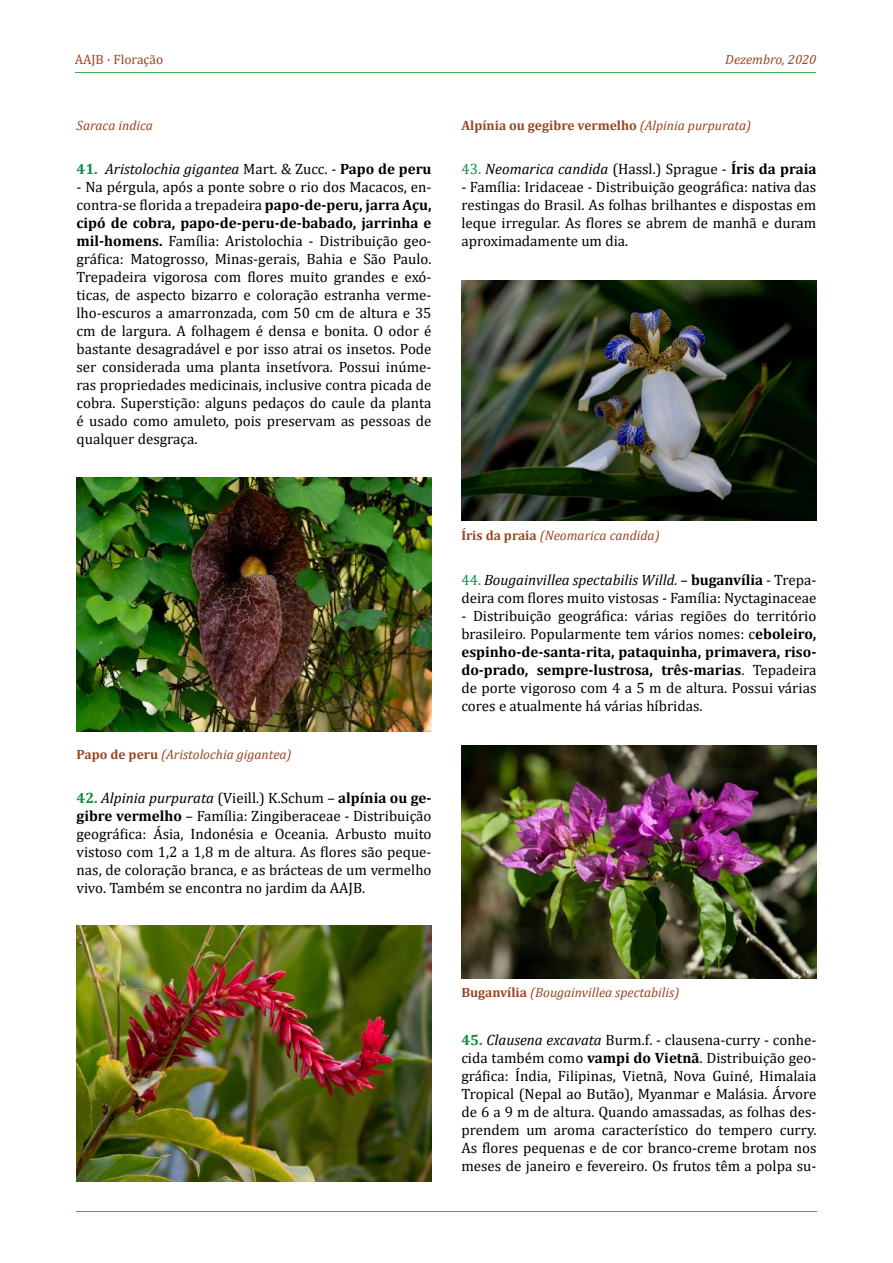
<style>
.page{position:relative;width:893px;height:1263px;background:#fff}
.page>*{position:absolute;margin:0;border:0;box-sizing:border-box;transform-origin:0 0}
.t1{font:15px/18px "Cambria";color:#000;text-align:justify}
.t2{font:italic 15px "Cambria";color:#000}
.t3{font:italic 13.5px "Cambria";color:#9a4521}
.t4{font:700 13.5px "Cambria";color:#9a4521}
.t5{font:13.5px "Cambria";color:#9a4521}
.s1{font-weight:700;font-style:normal;color:#118b44}
.s2{font-style:normal}
.s3{font-weight:700;font-style:normal}
.s4{font-weight:700}
.s5{font-weight:400;font-style:italic}
.s6{font-style:normal;color:#118b44}
.s7{font-weight:700;color:#118b44}
.s8{font-style:italic}
.s9{color:#118b44}
</style>
<div class="page">
<hr style="left:76px;top:1211px;width:741px;height:1px;background:#40ae49">
<hr style="left:75px;top:72px;width:741px;height:1px;background:#40ae49">
<img style="left:77px;top:478px;width:355px;height:254px">
<img style="left:77px;top:926px;width:355px;height:256px">
<img style="left:461px;top:281px;width:355px;height:239px">
<img style="left:461px;top:746px;width:355px;height:232px">
<p class="t5" style="left:75px;top:51px;width:90px">AAJB · Floração</p>
<p class="t3" style="left:725px;top:50px;width:93px">Dezembro, 2020</p>
<p class="t3" style="left:77px;top:115px;width:78px">Saraca indica</p>
<p class="t2" style="left:77px;top:158px;width:357px"><span class="s1">41.</span> Aristolochia gigantea <span class="s2">Mart. &amp; Zucc. -</span> <span class="s3">Papo de peru</span></p>
<p class="t1" style="left:77px;top:178px;width:357px">- Na pérgula, após a ponte sobre o rio dos Macacos, en&shy;contra-se florida a trepadeira <span class="s4">papo-de-peru, jarra Açu, cipó de cobra, papo-de-peru-de-babado, jarrinha e mil-homens.</span> Família: Aristolochia - Distribuição geo&shy;gráfica: Matogrosso, Minas-gerais, Bahia e São Paulo.<br>Trepadeira vigorosa com flores muito grandes e exó&shy;ticas, de aspecto bizarro e coloração estranha verme&shy;lho-escuros a amarronzada, com 50 cm de altura e 35 cm de largura. A folhagem é densa e bonita. O odor é bastante desagradável e por isso atrai os insetos. Pode ser considerada uma planta insetívora. Possui inúme&shy;ras propriedades medicinais, inclusive contra picada de cobra. Superstição: alguns pedaços do caule da planta é usado como amuleto, pois preservam as pessoas de qualquer desgraça.</p>
<p class="t4" style="left:461px;top:115px;width:291px">Alpínia ou gegibre vermelho <span class="s5">(Alpinia purpurata)</span></p>
<p class="t2" style="left:461px;top:158px;width:357px"><span class="s6">43.</span> Neomarica candida <span class="s2">(Hassl.) Sprague -</span> <span class="s3">Íris da praia</span></p>
<p class="t1" style="left:461px;top:178px;width:357px">- Família: Iridaceae - Distribuição geográfica: nativa das restingas do Brasil. As folhas brilhantes e dispostas em leque irregular. As flores se abrem de manhã e duram aproximadamente um dia.</p>
<p class="t3" style="left:77px;top:744px;width:217px"><span class="s3">Papo de peru</span> (Aristolochia gigantea)</p>
<p class="t1" style="left:77px;top:789px;width:357px"><span class="s7">42.</span> <span class="s8">Alpinia purpurata</span> (Vieill.) K.Schum – <span class="s4">alpínia ou ge&shy;gibre vermelho</span> – Família: Zingiberaceae - Distribuição geográfica: Ásia, Indonésia e Oceania. Arbusto muito vistoso com 1,2 a 1,8 m de altura. As flores são peque&shy;nas, de coloração branca, e as brácteas de um vermelho vivo. Também se encontra no jardim da AAJB.</p>
<p class="t3" style="left:461px;top:526px;width:200px"><span class="s3">Íris da praia</span> (Neomarica candida)</p>
<p class="t1" style="left:461px;top:571px;width:357px"><span class="s9">44.</span> <span class="s8">Bougainvillea spectabilis Willd.</span> – <span class="s4">buganvília</span> - Trepa&shy;deira com flores muito vistosas - Família: Nyctaginaceae</p>
<p class="t1" style="left:461px;top:607px;width:357px">- Distribuição geográfica: várias regiões do território brasileiro. Popularmente tem vários nomes: c<span class="s4">eboleiro, espinho-de-santa-rita, pataquinha, primavera, riso&shy;do-prado, sempre-lustrosa, três-marias</span>. Tepadeira de porte vigoroso com 4 a 5 m de altura. Possui várias cores e atualmente há várias híbridas.</p>
<p class="t3" style="left:461px;top:982px;width:219px"><span class="s3">Buganvília</span> (Bougainvillea spectabilis)</p>
<p class="t1" style="left:461px;top:1031px;width:357px"><span class="s7">45.</span> <span class="s8">Clausena excavata</span> Burm.f. - clausena-curry - conhe&shy;cida também como <span class="s4">vampi do Vietnã</span>. Distribuição geo&shy;gráfica: Índia, Filipinas, Vietnã, Nova Guiné, Himalaia Tropical (Nepal ao Butão), Myanmar e Malásia. Árvore de 6 a 9 m de altura. Quando amassadas, as folhas des&shy;prendem um aroma característico do tempero curry.<br>As flores pequenas e de cor branco-creme brotam nos meses de janeiro e fevereiro. Os frutos têm a polpa su-</p>
</div>
